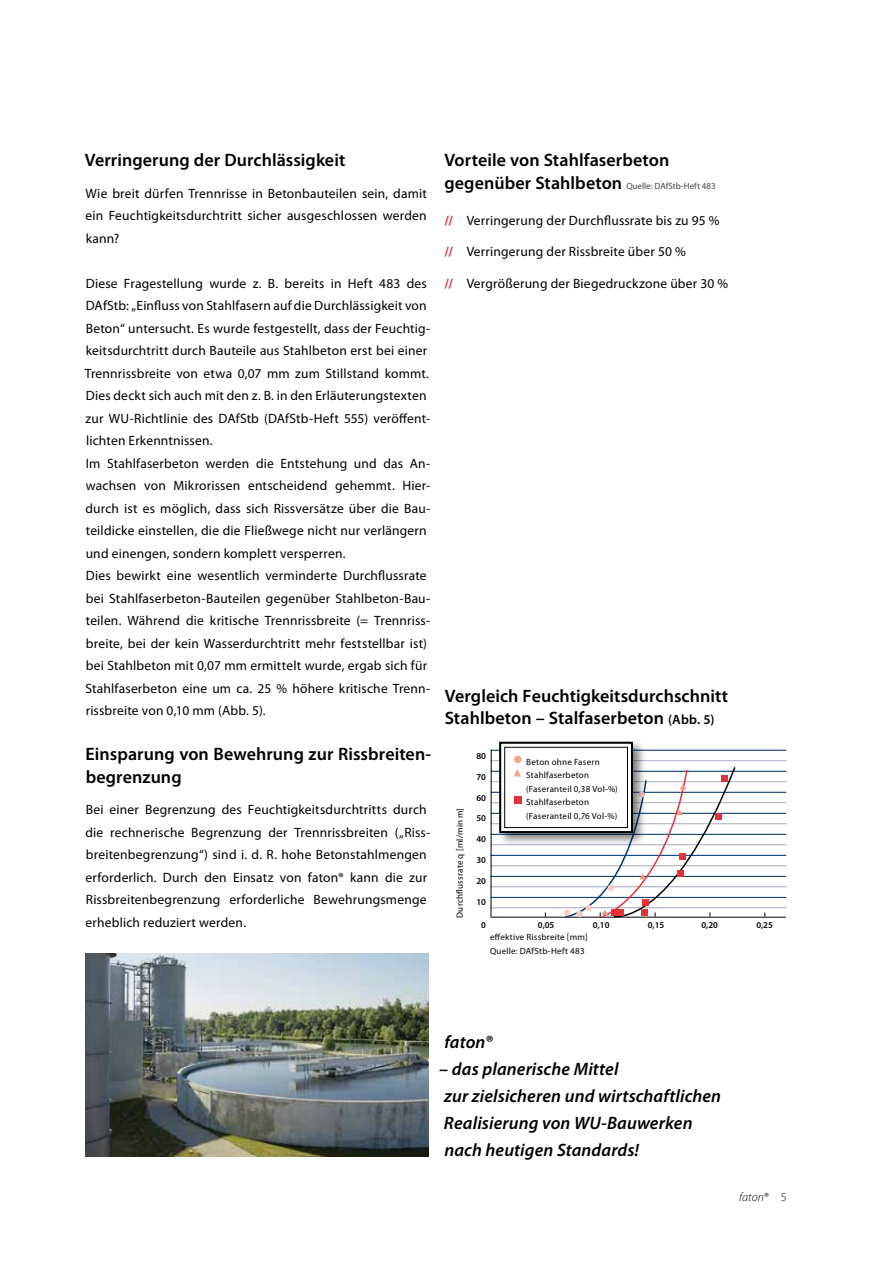
<style>
.page{position:relative;width:893px;height:1263px;background:#fff}
.page>*{position:absolute;margin:0;border:0;box-sizing:border-box;transform-origin:0 0}
.t1{font:600 18px/22.5px "Myriad Pro";letter-spacing:.005em;color:#000}
.t2{font:italic 600 18px/27px "Myriad Pro";letter-spacing:.005em;color:#000}
.t3{font:13.5px/22.5px "Myriad Pro";letter-spacing:.015em;color:#000}
.t4{font:italic 300 12px "Myriad Pro";letter-spacing:.005em;color:#000}
.t5{font:9px/13.5px "Myriad Pro";letter-spacing:.025em;color:#000}
.t6{font:9px "Myriad Pro";color:#464648}
.t7{font:600 9px "Myriad Pro";color:#000}
.s1{font-weight:600;font-size:18px;color:#000}
.s2{font-weight:700;color:#e53138}
.s3{font-size:13.5px}
.s4{font-style:normal}
</style>
<div class="page">
<img style="left:85px;top:954px;width:343px;height:202px">
<hr style="left:491px;top:897px;width:295px;height:1px;background:#003772">
<hr style="left:491px;top:876px;width:295px;height:1px;background:#003772">
<hr style="left:491px;top:855px;width:295px;height:1px;background:#003772">
<hr style="left:491px;top:834px;width:295px;height:1px;background:#003772">
<hr style="left:491px;top:813px;width:295px;height:1px;background:#003772">
<hr style="left:491px;top:792px;width:295px;height:1px;background:#003772">
<hr style="left:491px;top:771px;width:295px;height:1px;background:#003772">
<hr style="left:491px;top:750px;width:295px;height:1px;background:#003772">
<hr style="left:491px;top:908px;width:295px;height:1px;background:#bbc0d7">
<hr style="left:491px;top:887px;width:295px;height:1px;background:#bbc0d7">
<hr style="left:491px;top:865px;width:295px;height:1px;background:#bbc0d7">
<hr style="left:491px;top:844px;width:295px;height:1px;background:#bbc0d7">
<hr style="left:491px;top:823px;width:295px;height:1px;background:#bbc0d7">
<hr style="left:491px;top:802px;width:295px;height:1px;background:#bbc0d7">
<hr style="left:491px;top:781px;width:295px;height:1px;background:#bbc0d7">
<hr style="left:491px;top:760px;width:295px;height:1px;background:#bbc0d7">
<hr style="left:491px;top:917px;width:295px;height:1px;background:#000">
<hr style="left:491px;top:750px;width:1px;height:167px;background:#000">
<div style="left:497px;top:739px;width:150px;height:108px;background:#fdfdfd"></div>
<svg style="left:498px;top:741px;width:239px;height:177px"></svg>
<div style="left:514px;top:796px;width:8px;height:7px;background:#e53138"></div>
<h1 class="t1" style="left:85px;top:148px;width:262px">Verringerung der Durchlässigkeit</h1>
<p class="t3" style="left:86px;top:182px;width:343px;text-align:justify">Wie breit dürfen Trennrisse in Betonbauteilen sein, damit ein Feuchtigkeitsdurchtritt sicher ausgeschlossen werden kann?</p>
<p class="t3" style="left:85px;top:272px;width:347px">Diese Fragestellung wurde z. B. bereits in Heft 483 des DAfStb: „Einfluss von Stahlfasern auf die Durchlässigkeit von Beton“ untersucht. Es wurde festgestellt, dass der Feuchtig&shy;keitsdurchtritt durch Bauteile aus Stahlbeton erst bei einer Trennrissbreite von etwa 0,07 mm zum Stillstand kommt.<br>Dies deckt sich auch mit den z. B. in den Erläuterungstexten zur WU-Richtlinie des DAfStb (DAfStb-Heft 555) veröffent&shy;lichten Erkenntnissen.<br>Im Stahlfaserbeton werden die Entstehung und das An&shy;wachsen von Mikrorissen entscheidend gehemmt. Hier&shy;durch ist es möglich, dass sich Rissversätze über die Bau&shy;teildicke einstellen, die die Fließwege nicht nur verlängern und einengen, sondern komplett versperren.<br>Dies bewirkt eine wesentlich verminderte Durchflussrate bei Stahlfaserbeton-Bauteilen gegenüber Stahlbeton-Bau&shy;teilen. Während die kritische Trennrissbreite (= Trennriss&shy;breite, bei der kein Wasserdurchtritt mehr feststellbar ist) bei Stahlbeton mit 0,07 mm ermittelt wurde, ergab sich für Stahlfaserbeton eine um ca. 25 % höhere kritische Trenn&shy;rissbreite von 0,10 mm (Abb. 5).</p>
<h1 class="t1" style="left:86px;top:742px;width:347px">Einsparung von Bewehrung zur Rissbreiten&shy;begrenzung</h1>
<p class="t3" style="left:85px;top:798px;width:346px">Bei einer Begrenzung des Feuchtigkeitsdurchtritts durch die rechnerische Begrenzung der Trennrissbreiten („Riss&shy;breitenbegrenzung“) sind i. d. R. hohe Betonstahlmengen erforderlich. Durch den Einsatz von faton® kann die zur Rissbreitenbegrenzung erforderliche Bewehrungsmenge erheblich reduziert werden.</p>
<h1 class="t1" style="left:444px;top:148px;width:226px">Vorteile von Stahlfaserbeton</h1>
<p class="t6" style="left:444px;top:180px;width:273px"><span class="s1">gegenüber Stahlbeton</span> Quelle: DAfStb-Heft 483</p>
<p class="t3" style="left:444px;top:209px;width:277px"><span class="s2">//</span> Verringerung der Durchflussrate bis zu 95 %</p>
<p class="t3" style="left:444px;top:240px;width:243px"><span class="s2">//</span> Verringerung der Rissbreite über 50 %</p>
<p class="t3" style="left:444px;top:272px;width:285px"><span class="s2">//</span> Vergrößerung der Biegedruckzone über 30 %</p>
<p class="t7" style="left:477px;top:277px;width:11px">80</p>
<h1 class="t1" style="left:445px;top:684px;width:285px">Vergleich Feuchtigkeitsdurchschnitt<br>Stahlbeton – Stalfaserbeton <span class="s3">(Abb. 5)</span></h1>
<p class="t5" style="left:453px;top:918px;width:111px;rotate:-90deg">Durchflussrate q [ml/min m]</p>
<p class="t7" style="left:476px;top:750px;width:11px">80</p>
<p class="t7" style="left:476px;top:771px;width:11px">70</p>
<p class="t7" style="left:476px;top:792px;width:11px">60</p>
<p class="t7" style="left:476px;top:813px;width:11px">50</p>
<p class="t7" style="left:476px;top:834px;width:11px">40</p>
<p class="t7" style="left:476px;top:855px;width:11px">30</p>
<p class="t7" style="left:476px;top:875px;width:11px">20</p>
<p class="t7" style="left:476px;top:896px;width:11px">10</p>
<p class="t7" style="left:481px;top:919px;width:6px">0</p>
<p class="t5" style="left:526px;top:755px;width:93px">Beton ohne Fasern<br>Stahlfaserbeton (Faseranteil 0,38 Vol-%)<br>Stahlfaserbeton (Faseranteil 0,76 Vol-%)</p>
<p class="t7" style="left:538px;top:919px;width:18px">0,05</p>
<p class="t7" style="left:593px;top:919px;width:18px">0,10</p>
<p class="t7" style="left:648px;top:919px;width:18px">0,15</p>
<p class="t7" style="left:701px;top:919px;width:18px">0,20</p>
<p class="t7" style="left:756px;top:919px;width:18px">0,25</p>
<p class="t5" style="left:490px;top:930px;width:99px">effektive Rissbreite [mm]<br>Quelle: DAfStb-Heft 483</p>
<h1 class="t2" style="left:444px;top:1028px;width:49px">faton®</h1>
<h1 class="t2" style="left:439px;top:1055px;width:283px">– das planerische Mittel<br>zur zielsicheren und wirtschaftlichen<br>Realisierung von WU-Bauwerken nach heutigen Standards!</h1>
<p class="t4" style="left:739px;top:1190px;width:49px">faton® <span class="s4">5</span></p>
</div>
